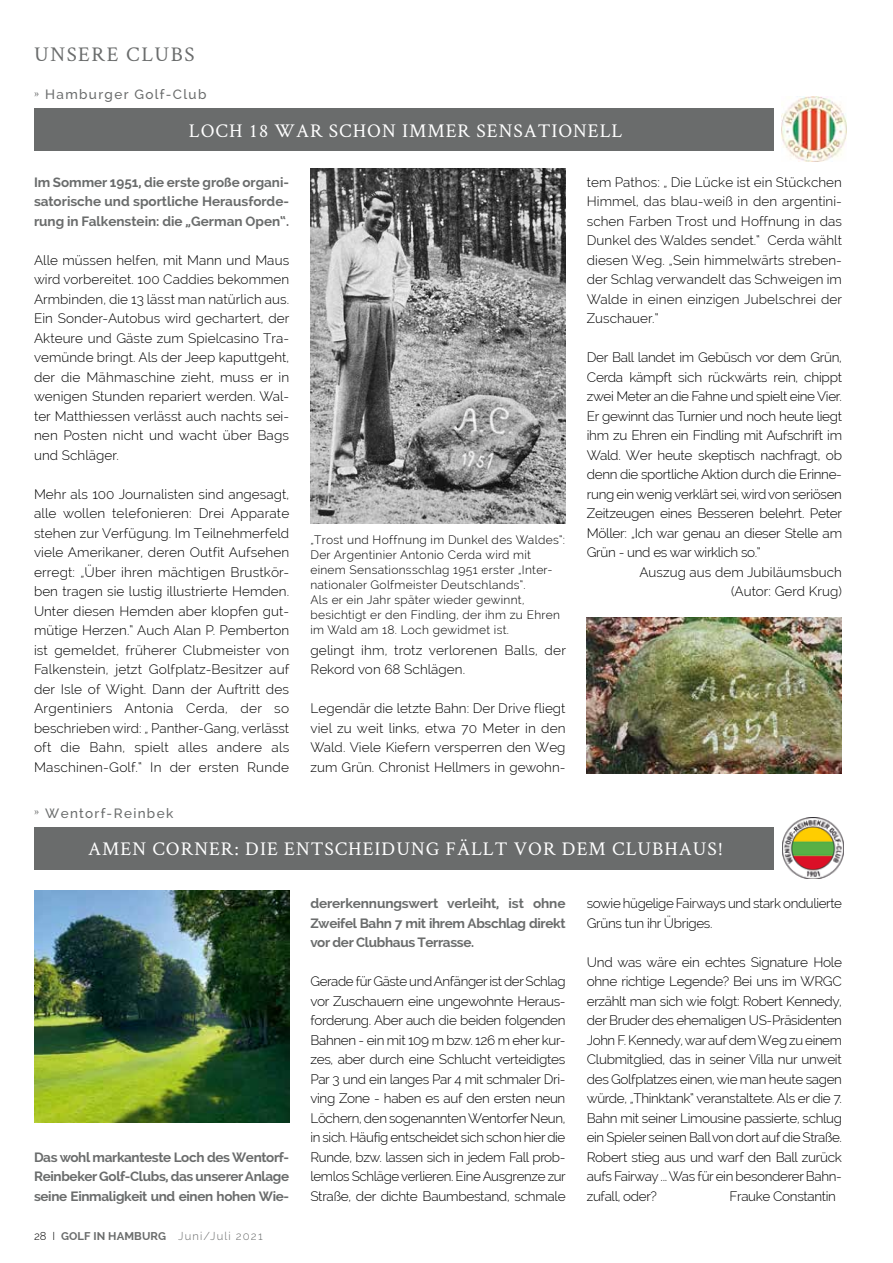
<style>
.page{position:relative;width:893px;height:1263px;background:#fff}
.page>*{position:absolute;margin:0;border:0;box-sizing:border-box;transform-origin:0 0}
.t1{font:21px "Crimson";letter-spacing:.075em;color:#6a6c6c}
.t2{font:19.5px "Crimson";letter-spacing:.05em;color:#fff}
.t3{font:300 13.5px/19.5px "Raleway";letter-spacing:.005em;color:#000;text-align:justify}
.t4{font:700 13.5px/19.5px "Raleway";letter-spacing:-.025em;color:#6a6c6c;text-align:justify}
.t5{font:300 13.5px/19.5px "Raleway";letter-spacing:-.025em;color:#000}
.t6{font:500 13.5px "Raleway";letter-spacing:.1em;color:#6a6c6c}
.t7{font:300 12px/15px "Raleway";letter-spacing:.025em;color:#000}
.t8{font:700 11.25px "Raleway";letter-spacing:.01em;color:#6a6c6c}
.s1{font-weight:300;color:#000}
.s2{font-weight:300}
</style>
<div class="page">
<hr style="left:892px;top:582px;width:1px;height:681px;background:#f4f2f0">
<div style="left:34px;top:109px;width:740px;height:42px;background:#6a6c6c"></div>
<img style="left:782px;top:97px;width:64px;height:65px">
<img style="left:310px;top:169px;width:256px;height:354px">
<img style="left:587px;top:617px;width:255px;height:156px">
<div style="left:34px;top:827px;width:740px;height:42px;background:#6a6c6c"></div>
<img style="left:782px;top:817px;width:61px;height:61px">
<img style="left:34px;top:891px;width:255px;height:232px">
<h1 class="t1" style="left:34px;top:40px;width:162px">UNSERE CLUBS</h1>
<p class="t6" style="left:34px;top:86px;width:174px"><sup>»</sup> Hamburger Golf-Club</p>
<h2 class="t2" style="left:189px;top:117px;width:435px">LOCH 18 WAR SCHON IMMER SENSATIONELL</h2>
<p class="t4" style="left:34px;top:172px;width:257px">Im Sommer 1951, die erste große organi&shy;satorische und sportliche Herausforde&shy;rung in Falkenstein: die „German Open“.</p>
<p class="t3" style="left:34px;top:250px;width:257px">Alle müssen helfen, mit Mann und Maus wird vorbereitet. 100 Caddies bekommen Armbinden, die 13 lässt man natürlich aus.<br>Ein Sonder-Autobus wird gechartert, der Akteure und Gäste zum Spielcasino Tra&shy;vemünde bringt. Als der Jeep kaputtgeht, der die Mähmaschine zieht, muss er in wenigen Stunden repariert werden. Wal&shy;ter Matthiessen verlässt auch nachts sei&shy;nen Posten nicht und wacht über Bags und Schläger.</p>
<p class="t3" style="left:34px;top:484px;width:257px">Mehr als 100 Journalisten sind angesagt, alle wollen telefonieren: Drei Apparate stehen zur Verfügung. Im Teilnehmerfeld viele Amerikaner, deren Outfit Aufsehen erregt: „Über ihren mächtigen Brustkör&shy;ben tragen sie lustig illustrierte Hemden.<br>Unter diesen Hemden aber klopfen gut&shy;mütige Herzen.“ Auch Alan P. Pemberton ist gemeldet, früherer Clubmeister von Falkenstein, jetzt Golfplatz-Besitzer auf der Isle of Wight. Dann der Auftritt des Argentiniers Antonia Cerda, der so beschrieben wird: „ Panther-Gang, verlässt oft die Bahn, spielt alles andere als Maschinen-Golf.“ In der ersten Runde</p>
<p class="t7" style="left:310px;top:532px;width:256px">„Trost und Hoffnung im Dunkel des Waldes“:<br>Der Argentinier Antonio Cerda wird mit einem Sensationsschlag 1951 erster „Inter&shy;nationaler Golfmeister Deutschlands“.<br>Als er ein Jahr später wieder gewinnt, besichtigt er den Findling, der ihm zu Ehren im Wald am 18. Loch gewidmet ist.</p>
<p class="t3" style="left:310px;top:640px;width:257px">gelingt ihm, trotz verlorenen Balls, der<br>Rekord von 68 Schlägen.</p>
<p class="t3" style="left:310px;top:699px;width:257px">Legendär die letzte Bahn: Der Drive fliegt viel zu weit links, etwa 70 Meter in den Wald. Viele Kiefern versperren den Weg zum Grün. Chronist Hellmers in gewohn-</p>
<p class="t3" style="left:587px;top:172px;width:257px">tem Pathos: „ Die Lücke ist ein Stückchen Himmel, das blau-weiß in den argentini&shy;schen Farben Trost und Hoffnung in das Dunkel des Waldes sendet.“ Cerda wählt diesen Weg. „Sein himmelwärts streben&shy;der Schlag verwandelt das Schweigen im Walde in einen einzigen Jubelschrei der Zuschauer.“</p>
<p class="t3" style="left:587px;top:348px;width:257px">Der Ball landet im Gebüsch vor dem Grün, Cerda kämpft sich rückwärts rein, chippt zwei Meter an die Fahne und spielt eine Vier.<br>Er gewinnt das Turnier und noch heute liegt ihm zu Ehren ein Findling mit Aufschrift im Wald. Wer heute skeptisch nachfragt, ob denn die sportliche Aktion durch die Erinne&shy;rung ein wenig verklärt sei, wird von seriösen Zeitzeugen eines Besseren belehrt. Peter Möller: „Ich war genau an dieser Stelle am Grün - und es war wirklich so.“</p>
<p class="t3" style="left:639px;top:562px;width:204px;text-align:right">Auszug aus dem Jubiläumsbuch (Autor: Gerd Krug)</p>
<p class="t6" style="left:34px;top:805px;width:141px"><sup>»</sup> Wentorf-Reinbek</p>
<h2 class="t2" style="left:88px;top:836px;width:636px">AMEN CORNER: DIE ENTSCHEIDUNG FÄLLT VOR DEM CLUBHAUS!</h2>
<p class="t4" style="left:34px;top:1147px;width:257px">Das wohl markanteste Loch des Wentorf-Reinbeker Golf-Clubs, das unserer Anlage seine Einmaligkeit und einen hohen Wie-</p>
<p class="t8" style="left:34px;top:1229px;width:230px"><span class="s1">28 I</span> GOLF IN HAMBURG <span class="s2">Juni/Juli 2021</span></p>
<p class="t4" style="left:310px;top:894px;width:257px">dererkennungswert verleiht, ist ohne Zweifel Bahn 7 mit ihrem Abschlag direkt vor der Clubhaus Terrasse.</p>
<p class="t3" style="left:310px;top:972px;width:257px">Gerade für Gäste und Anfänger ist der Schlag vor Zuschauern eine ungewohnte Heraus&shy;forderung. Aber auch die beiden folgenden Bahnen - ein mit 109 m bzw. 126 m eher kur&shy;zes, aber durch eine Schlucht verteidigtes Par 3 und ein langes Par 4 mit schmaler Dri&shy;ving Zone - haben es auf den ersten neun Löchern, den sogenannten Wentorfer Neun, in sich. Häufig entscheidet sich schon hier die Runde, bzw. lassen sich in jedem Fall prob&shy;lemlos Schläge verlieren. Eine Ausgrenze zur Straße, der dichte Baumbestand, schmale</p>
<p class="t5" style="left:587px;top:894px;width:257px">sowie hügelige Fairways und stark ondulierte<br>Grüns tun ihr Übriges.</p>
<p class="t3" style="left:587px;top:952px;width:257px">Und was wäre ein echtes Signature Hole ohne richtige Legende? Bei uns im WRGC erzählt man sich wie folgt: Robert Kennedy, der Bruder des ehemaligen US-Präsidenten John F. Kennedy, war auf dem Weg zu einem Clubmitglied, das in seiner Villa nur unweit des Golfplatzes einen, wie man heute sagen würde, „Thinktank“ veranstaltete. Als er die 7.<br>Bahn mit seiner Limousine passierte, schlug ein Spieler seinen Ball von dort auf die Straße.<br>Robert stieg aus und warf den Ball zurück aufs Fairway ... Was für ein besonderer Bahn&shy;zufall, oder?</p>
<p class="t5" style="left:730px;top:1186px;width:108px">Frauke Constantin</p>
</div>
